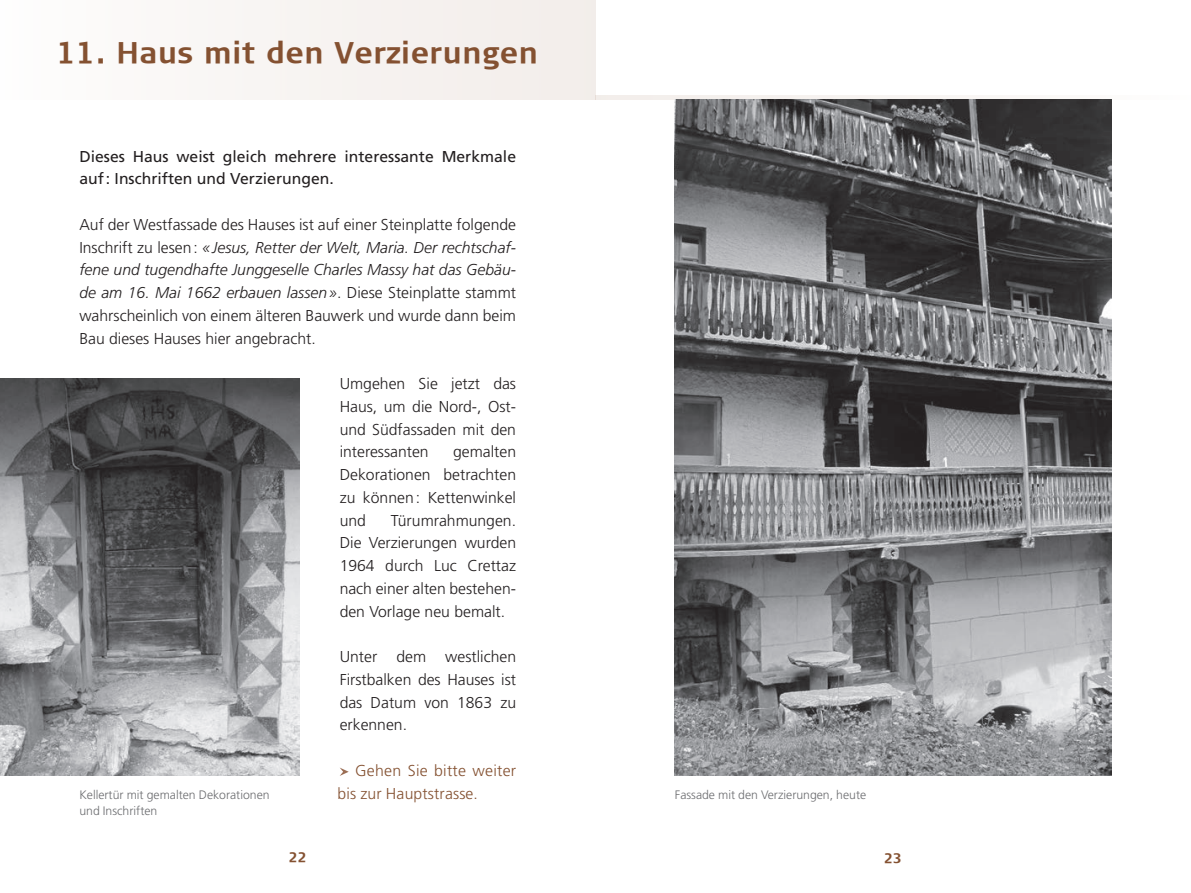
<style>
.page{position:relative;width:1191px;height:893px;background:#fff}
.page>*{position:absolute;margin:0;border:0;box-sizing:border-box;transform-origin:0 0}
.t1{font:700 29.75px "Signa Column";letter-spacing:.02em;color:#845131}
.t2{font:300 15.75px/22.8px "Frutiger LT Std";color:#231f20;text-align:justify}
.t3{font:15.75px/22.8px "Frutiger LT Std";color:#231f20}
.t4{font:300 15.75px "Frutiger LT Std";letter-spacing:.015em;color:#845131}
.t5{font:700 14px "Signa Column";color:#845131}
.t6{font:300 12.25px "Frutiger LT Std";color:#6c6d70}
.s1{font-style:italic}
</style>
<div class="page">
<div style="left:0;top:0;width:595px;height:99px;background:#f7f4f2"></div>
<hr style="left:595px;top:96px;width:596px;height:3px;background:#f7f4f2">
<svg style="left:340px;top:768px;width:9px;height:8px"></svg>
<img style="left:0;top:378px;width:300px;height:398px">
<img style="left:675px;top:99px;width:436px;height:677px">
<h1 class="t1" style="left:57px;top:36px;width:483px">11. Haus mit den Verzierungen</h1>
<p class="t3" style="left:79px;top:145px;width:438px">Dieses Haus weist gleich mehrere interessante Merkmale auf: Inschriften und Verzierungen.</p>
<p class="t2" style="left:79px;top:213px;width:438px">Auf der Westfassade des Hauses ist auf einer Steinplatte folgende Inschrift zu lesen: <span class="s1">«Jesus, Retter der Welt, Maria. Der rechtschaf&shy;fene und tugendhafte Junggeselle Charles Massy hat das Gebäu&shy;de am 16. Mai 1662 erbauen lassen»</span>. Diese Steinplatte stammt wahrscheinlich von einem älteren Bauwerk und wurde dann beim Bau dieses Hauses hier angebracht.</p>
<p class="t2" style="left:340px;top:373px;width:178px">Umgehen Sie jetzt das Haus, um die Nord-, Ost&shy;und Südfassaden mit den interessanten</p>
<p class="t2" style="left:340px;top:441px;width:178px;text-indent:113px">gemalten Dekorationen betrachten zu können: Kettenwinkel und</p>
<p class="t2" style="left:340px;top:509px;width:178px;text-indent:51px">Türumrahmungen.<br>Die Verzierungen wurden 1964 durch Luc Crettaz nach einer alten bestehen&shy;den Vorlage neu bemalt.</p>
<p class="t2" style="left:340px;top:645px;width:178px">Unter dem westlichen Firstbalken des Hauses ist das Datum von 1863 zu erkennen.</p>
<p class="t4" style="left:355px;top:762px;width:162px">Gehen Sie bitte weiter</p>
<p class="t6" style="left:79px;top:787px;width:192px">Kellertür mit gemalten Dekorationen</p>
<p class="t4" style="left:337px;top:784px;width:142px">bis zur Hauptstrasse.</p>
<p class="t6" style="left:675px;top:787px;width:193px">Fassade mit den Verzierungen, heute</p>
<p class="t6" style="left:79px;top:804px;width:79px">und Inschriften</p>
<p class="t5" style="left:289px;top:849px;width:19px">22</p>
<p class="t5" style="left:884px;top:850px;width:19px">23</p>
</div>
